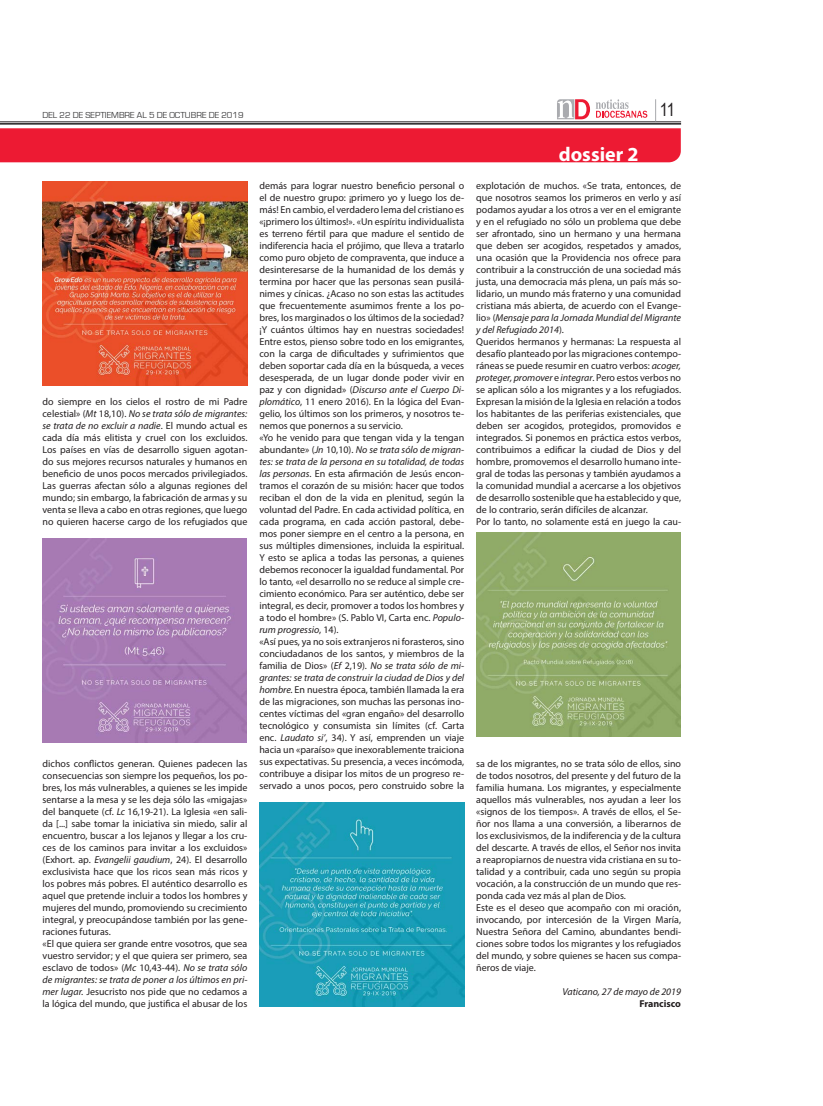
<style>
.page{position:relative;width:823px;height:1106px;background:#fff}
.page>*{position:absolute;margin:0;border:0;box-sizing:border-box;transform-origin:0 0}
.t1{font:700 20px "Myriad Pro";color:#fff}
.t2{font:18px "Arial Narrow";color:#231f20}
.Párrafo_NODI{font:10px/12px "Myriad Pro";color:#231f20;text-align:justify}
.Párrafo_NODI-2{font:italic 10px "Myriad Pro";color:#231f20}
.Párrafo_NODI-3{font:700 10px "Myriad Pro";color:#231f20}
.t3{font:9px "Eurostile";color:#3e3e3f}
.s1{font-style:italic}
</style>
<div class="page">
<hr style="left:0;top:122px;width:680px;height:1px;background:#231f20">
<hr style="left:0;top:123px;width:680px;height:2px;background:#231f20">
<svg style="left:557px;top:99px;width:32px;height:20px"></svg>
<svg style="left:596px;top:99px;width:51px;height:19px"></svg>
<div style="left:0;top:128px;width:680px;height:34px;background:#ed1a33"></div>
<img style="left:43px;top:538px;width:204px;height:204px">
<img style="left:259px;top:802px;width:205px;height:204px">
<img style="left:476px;top:532px;width:204px;height:204px">
<img style="left:43px;top:181px;width:204px;height:204px">
<p class="t3" style="left:43px;top:110px;width:202px">DEL 22 DE SEPTIEMBRE AL 5 DE OCTUBRE DE 2019</p>
<p class="t2" style="left:659px;top:97px;width:17px">11</p>
<p class="t1" style="left:558px;top:141px;width:81px">dossier 2</p>
<p class="Párrafo_NODI" style="left:43px;top:395px;width:206px">do siempre en los cielos el rostro de mi Padre celestial» (<span class="s1">Mt</span> 18,10). <span class="s1">No se trata sólo de migrantes: se trata de no excluir a nadie</span>. El mundo actual es cada día más elitista y cruel con los excluidos.<br>Los países en vías de desarrollo siguen agotan&shy;do sus mejores recursos naturales y humanos en beneficio de unos pocos mercados privilegiados.<br>Las guerras afectan sólo a algunas regiones del mundo; sin embargo, la fabricación de armas y su venta se lleva a cabo en otras regiones, que luego no quieren hacerse cargo de los refugiados que</p>
<p class="Párrafo_NODI" style="left:43px;top:757px;width:206px">dichos conflictos generan. Quienes padecen las consecuencias son siempre los pequeños, los po&shy;bres, los más vulnerables, a quienes se les impide sentarse a la mesa y se les deja sólo las «migajas» del banquete (cf. <span class="s1">Lc</span> 16,19-21). La Iglesia «en sali&shy;da [...] sabe tomar la iniciativa sin miedo, salir al encuentro, buscar a los lejanos y llegar a los cru&shy;ces de los caminos para invitar a los excluidos» (Exhort. ap. <span class="s1">Evangelii gaudium</span>, 24). El desarrollo exclusivista hace que los ricos sean más ricos y los pobres más pobres. El auténtico desarrollo es aquel que pretende incluir a todos los hombres y mujeres del mundo, promoviendo su crecimiento integral, y preocupándose también por las gene&shy;raciones futuras.</p>
<p class="Párrafo_NODI" style="left:43px;top:937px;width:206px">«El que quiera ser grande entre vosotros, que sea vuestro servidor; y el que quiera ser primero, sea esclavo de todos» (<span class="s1">Mc</span> 10,43-44). <span class="s1">No se trata sólo de migrantes: se trata de poner a los últimos en pri&shy;mer lugar.</span> Jesucristo nos pide que no cedamos a la lógica del mundo, que justifica el abusar de los</p>
<p class="Párrafo_NODI" style="left:259px;top:179px;width:206px">demás para lograr nuestro beneficio personal o el de nuestro grupo: ¡primero yo y luego los de&shy;más! En cambio, el verdadero lema del cristiano es «¡primero los últimos!». «Un espíritu individualista es terreno fértil para que madure el sentido de indiferencia hacia el prójimo, que lleva a tratarlo como puro objeto de compraventa, que induce a desinteresarse de la humanidad de los demás y termina por hacer que las personas sean pusilá&shy;nimes y cínicas. ¿Acaso no son estas las actitudes que frecuentemente asumimos frente a los po&shy;bres, los marginados o los últimos de la sociedad? ¡Y cuántos últimos hay en nuestras sociedades!<br>Entre estos, pienso sobre todo en los emigrantes, con la carga de dificultades y sufrimientos que deben soportar cada día en la búsqueda, a veces desesperada, de un lugar donde poder vivir en paz y con dignidad» (<span class="s1">Discurso ante el Cuerpo Di&shy;plomático</span>, 11 enero 2016). En la lógica del Evan&shy;gelio, los últimos son los primeros, y nosotros te&shy;nemos que ponernos a su servicio.</p>
<p class="Párrafo_NODI" style="left:259px;top:431px;width:206px">«Yo he venido para que tengan vida y la tengan abundante» (<span class="s1">Jn</span> 10,10). <span class="s1">No se trata sólo de migran&shy;tes: se trata de la persona en su totalidad, de todas las personas</span>. En esta afirmación de Jesús encon&shy;tramos el corazón de su misión: hacer que todos reciban el don de la vida en plenitud, según la voluntad del Padre. En cada actividad política, en cada programa, en cada acción pastoral, debe&shy;mos poner siempre en el centro a la persona, en sus múltiples dimensiones, incluida la espiritual.<br>Y esto se aplica a todas las personas, a quienes debemos reconocer la igualdad fundamental. Por lo tanto, «el desarrollo no se reduce al simple cre&shy;cimiento económico. Para ser auténtico, debe ser integral, es decir, promover a todos los hombres y a todo el hombre» (S. Pablo VI, Carta enc. <span class="s1">Populo&shy;rum progressio</span>, 14).</p>
<p class="Párrafo_NODI" style="left:259px;top:635px;width:206px">«Así pues, ya no sois extranjeros ni forasteros, sino conciudadanos de los santos, y miembros de la familia de Dios» (<span class="s1">Ef</span> 2,19). <span class="s1">No se trata sólo de mi&shy;grantes: se trata de construir la ciudad de Dios y del hombre.</span> En nuestra época, también llamada la era de las migraciones, son muchas las personas ino&shy;centes víctimas del «gran engaño» del desarrollo tecnológico y consumista sin límites (cf. Carta enc. <span class="s1">Laudato si’</span>, 34). Y así, emprenden un viaje hacia un «paraíso» que inexorablemente traiciona sus expectativas. Su presencia, a veces incómoda, contribuye a disipar los mitos de un progreso re&shy;servado a unos pocos, pero construido sobre la</p>
<p class="Párrafo_NODI" style="left:476px;top:179px;width:206px">explotación de muchos. «Se trata, entonces, de que nosotros seamos los primeros en verlo y así podamos ayudar a los otros a ver en el emigrante y en el refugiado no sólo un problema que debe ser afrontado, sino un hermano y una hermana que deben ser acogidos, respetados y amados, una ocasión que la Providencia nos ofrece para contribuir a la construcción de una sociedad más justa, una democracia más plena, un país más so&shy;lidario, un mundo más fraterno y una comunidad cristiana más abierta, de acuerdo con el Evange&shy;lio» (<span class="s1">Mensaje para la Jornada Mundial del Migrante y del Refugiado 2014</span>).</p>
<p class="Párrafo_NODI" style="left:476px;top:335px;width:206px">Queridos hermanos y hermanas: La respuesta al desafío planteado por las migraciones contempo&shy;ráneas se puede resumir en cuatro verbos: <span class="s1">acoger, proteger, promover</span> e <span class="s1">integrar</span>. Pero estos verbos no se aplican sólo a los migrantes y a los refugiados.<br>Expresan la misión de la Iglesia en relación a todos los habitantes de las periferias existenciales, que deben ser acogidos, protegidos, promovidos e integrados. Si ponemos en práctica estos verbos, contribuimos a edificar la ciudad de Dios y del hombre, promovemos el desarrollo humano inte&shy;gral de todas las personas y también ayudamos a la comunidad mundial a acercarse a los objetivos de desarrollo sostenible que ha establecido y que, de lo contrario, serán difíciles de alcanzar.</p>
<p class="Párrafo_NODI" style="left:476px;top:515px;width:206px">Por lo tanto, no solamente está en juego la cau-</p>
<p class="Párrafo_NODI" style="left:476px;top:757px;width:206px">sa de los migrantes, no se trata sólo de ellos, sino de todos nosotros, del presente y del futuro de la familia humana. Los migrantes, y especialmente aquellos más vulnerables, nos ayudan a leer los «signos de los tiempos». A través de ellos, el Se&shy;ñor nos llama a una conversión, a liberarnos de los exclusivismos, de la indiferencia y de la cultura del descarte. A través de ellos, el Señor nos invita a reapropiarnos de nuestra vida cristiana en su to&shy;talidad y a contribuir, cada uno según su propia vocación, a la construcción de un mundo que res&shy;ponda cada vez más al plan de Dios.</p>
<p class="Párrafo_NODI" style="left:476px;top:901px;width:206px">Este es el deseo que acompaño con mi oración, invocando, por intercesión de la Virgen María, Nuestra Señora del Camino, abundantes bendi&shy;ciones sobre todos los migrantes y los refugiados del mundo, y sobre quienes se hacen sus compa&shy;ñeros de viaje.</p>
<p class="Párrafo_NODI-2" style="left:562px;top:985px;width:120px">Vaticano, 27 de mayo de 2019</p>
<p class="Párrafo_NODI-3" style="left:639px;top:996px;width:43px">Francisco</p>
</div>
